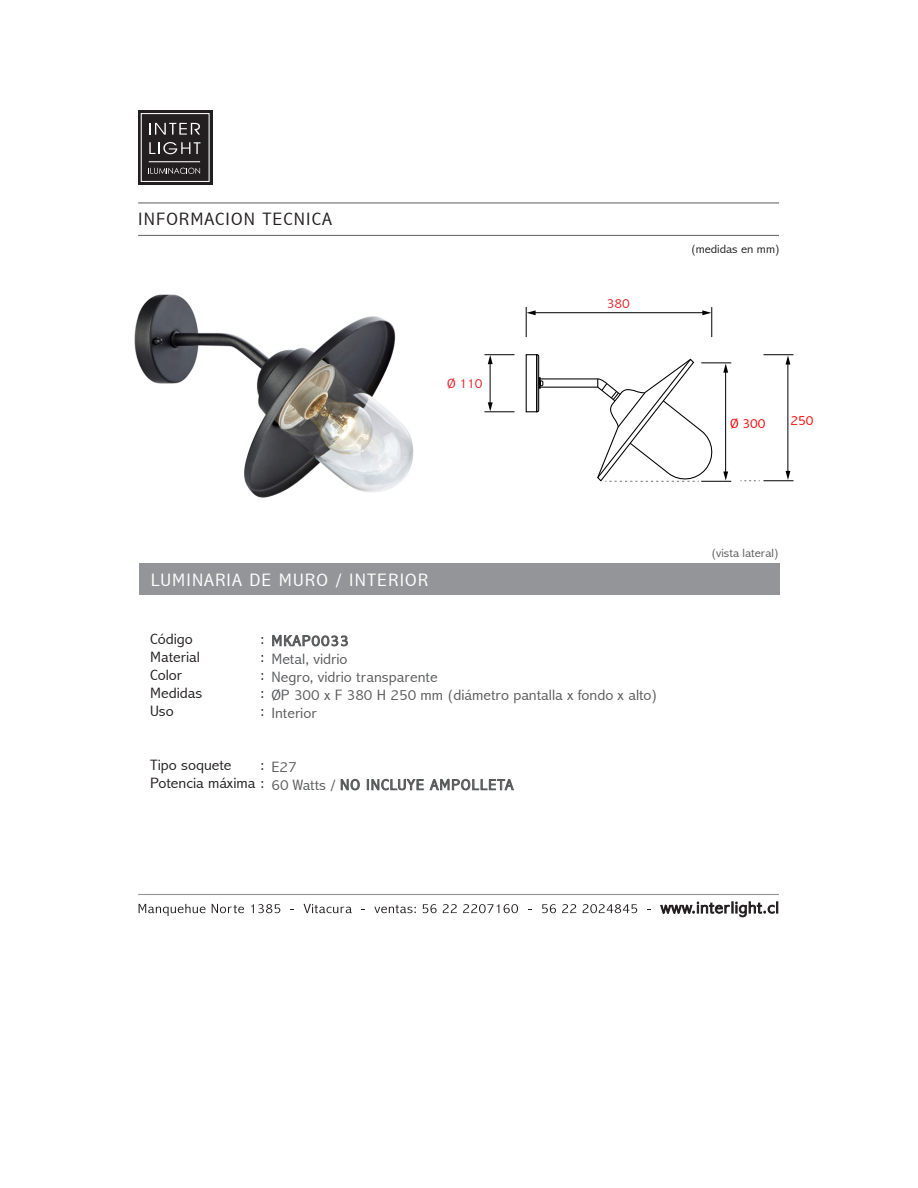
<style>
.page{position:relative;width:918px;height:1188px;background:#fff}
.page>*{position:absolute;margin:0;border:0;box-sizing:border-box;transform-origin:0 0}
.t1{font:300 condensed 18px "Abadi";letter-spacing:.05em;color:#fff;scale:1.25 1}
.t2{font:300 condensed 18px "Abadi";letter-spacing:.05em;color:#231f20;scale:1.25 1}
.t3{font:300 condensed 15px/18px "Abadi";color:#595a5c;scale:1.25 1}
.t4{font:300 condensed 15px/18px "Abadi";color:#231f20;scale:1.25 1}
.t5{font:300 condensed 15px/18px "Abadi";letter-spacing:.05em;color:#595a5c;scale:1.25 1}
.t6{font:300 condensed 13.5px "Abadi";color:#ec1c24;scale:1.25 1}
.t7{font:300 condensed 13.5px "Abadi";color:#f00;scale:1.25 1}
.t8{font:300 condensed 12px "Abadi";color:#59595c;scale:1.25 1}
.t9{font:300 condensed 12px "Abadi";color:#231f20;scale:1.25 1}
</style>
<div class="page">
<div style="left:139px;top:563px;width:640px;height:32px;background:#939598"></div>
<div style="left:138px;top:110px;width:74px;height:75px;background:#231f20"></div>
<div style="left:141px;top:113px;width:69px;height:69px;border:1px solid #fff"></div>
<svg style="left:149px;top:123px;width:51px;height:12px"></svg>
<svg style="left:149px;top:142px;width:51px;height:12px"></svg>
<hr style="left:149px;top:161px;width:51px;height:1px;background:#fff">
<svg style="left:150px;top:168px;width:50px;height:6px"></svg>
<svg style="left:272px;top:634px;width:76px;height:12px"></svg>
<svg style="left:341px;top:779px;width:19px;height:11px"></svg>
<svg style="left:367px;top:779px;width:57px;height:11px"></svg>
<svg style="left:430px;top:778px;width:84px;height:12px"></svg>
<hr style="left:138px;top:894px;width:641px;height:1px;background:#939598">
<hr style="left:138px;top:235px;width:641px;height:1px;background:#6d6f71">
<hr style="left:138px;top:202px;width:641px;height:2px;background:#6d6f71">
<svg style="left:139px;top:904px;width:67px;height:12px"></svg>
<svg style="left:212px;top:904px;width:32px;height:9px"></svg>
<svg style="left:251px;top:904px;width:29px;height:9px"></svg>
<svg style="left:304px;top:904px;width:48px;height:9px"></svg>
<svg style="left:374px;top:905px;width:42px;height:8px"></svg>
<svg style="left:423px;top:904px;width:14px;height:9px"></svg>
<svg style="left:443px;top:904px;width:14px;height:9px"></svg>
<svg style="left:463px;top:904px;width:55px;height:9px"></svg>
<svg style="left:542px;top:904px;width:14px;height:9px"></svg>
<svg style="left:562px;top:904px;width:14px;height:9px"></svg>
<svg style="left:583px;top:904px;width:54px;height:9px"></svg>
<svg style="left:660px;top:901px;width:118px;height:16px"></svg>
<hr style="left:711px;top:307px;width:1px;height:30px;background:#000">
<hr style="left:526px;top:307px;width:1px;height:30px;background:#000">
<hr style="left:534px;top:312px;width:170px;height:1px;background:#000">
<svg style="left:702px;top:310px;width:9px;height:5px"></svg>
<svg style="left:527px;top:310px;width:9px;height:5px"></svg>
<hr style="left:484px;top:354px;width:30px;height:1px;background:#000">
<hr style="left:484px;top:412px;width:30px;height:1px;background:#000">
<hr style="left:490px;top:362px;width:1px;height:42px;background:#000">
<svg style="left:488px;top:355px;width:5px;height:9px"></svg>
<svg style="left:488px;top:402px;width:5px;height:9px"></svg>
<hr style="left:763px;top:354px;width:31px;height:1px;background:#000">
<hr style="left:763px;top:480px;width:31px;height:1px;background:#000">
<svg style="left:741px;top:480px;width:19px;height:1px"></svg>
<hr style="left:788px;top:363px;width:1px;height:110px;background:#000">
<svg style="left:786px;top:355px;width:4px;height:10px"></svg>
<svg style="left:786px;top:471px;width:4px;height:9px"></svg>
<hr style="left:701px;top:363px;width:30px;height:1px;background:#000">
<hr style="left:701px;top:481px;width:30px;height:1px;background:#000">
<hr style="left:725px;top:371px;width:1px;height:102px;background:#000">
<svg style="left:723px;top:364px;width:5px;height:9px"></svg>
<svg style="left:723px;top:471px;width:5px;height:10px"></svg>
<svg style="left:536px;top:354px;width:181px;height:128px"></svg>
<img style="left:134px;top:294px;width:280px;height:204px">
<p class="t2" style="left:138px;top:209px;width:157px">INFORMACION TECNICA</p>
<p class="t6" style="left:447px;top:376px;width:30px">Ø 110</p>
<p class="t6" style="left:607px;top:296px;width:20px">380</p>
<p class="t9" style="left:691px;top:242px;width:73px">(medidas en mm)</p>
<p class="t7" style="left:730px;top:415px;width:30px">Ø 300</p>
<p class="t7" style="left:791px;top:412px;width:20px">250</p>
<p class="t1" style="left:151px;top:569px;width:223px">LUMINARIA DE MURO / INTERIOR</p>
<p class="t4" style="left:150px;top:630px;width:43px">Código<br>Material<br>Color<br>Medidas<br>Uso</p>
<p class="t4" style="left:260px;top:630px;width:5px;text-align:justify">: : : : :</p>
<p class="t3" style="left:271px;top:632px;width:310px">MKAP0033<br>Metal, vidrio<br>Negro, vidrio transparente<br>ØP 300 x F 380 H 250 mm (diámetro pantalla x fondo x alto)<br>Interior</p>
<p class="t4" style="left:150px;top:756px;width:93px">Tipo soquete<br>Potencia máxima :</p>
<p class="t4" style="left:260px;top:756px;width:5px">:</p>
<p class="t5" style="left:271px;top:758px;width:195px">E27<br>60 Watts / NO INCLUYE AMPOLLETA</p>
<p class="t8" style="left:711px;top:546px;width:55px">(vista lateral)</p>
</div>
